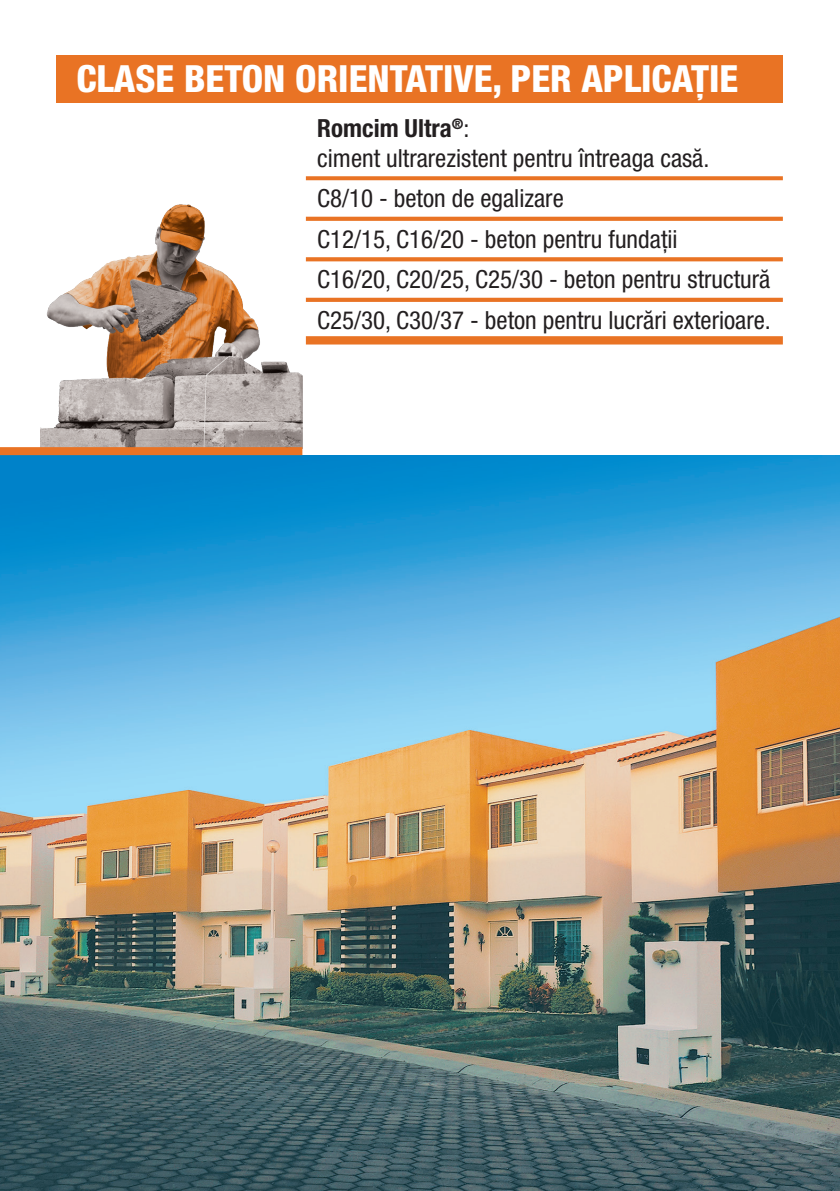
<style>
.page{position:relative;width:840px;height:1191px;background:#fff}
.page>*{position:absolute;margin:0;border:0;box-sizing:border-box;transform-origin:0 0}
.t1{font:800 condensed 37.4px "Helvetica Neue LT Pro";color:#fff}
.t2{font:condensed 25px "Helvetica Neue LT Pro";color:#231f20}
.t3{font:700 condensed 25px "Helvetica Neue LT Pro";color:#231f20}
.s1{font-weight:400}
</style>
<div class="page">
<div style="left:57px;top:55px;width:725px;height:48px;background:#e97324"></div>
<img style="left:0;top:455px;width:839px;height:736px">
<img style="left:41px;top:204px;width:261px;height:243px">
<div style="left:0;top:447px;width:302px;height:8px;background:#e97324"></div>
<svg style="left:306px;top:217px;width:476px;height:4px;background:#e9772b"></svg>
<svg style="left:306px;top:257px;width:476px;height:4px;background:#ea7a30"></svg>
<svg style="left:306px;top:298px;width:476px;height:4px;background:#e97528"></svg>
<div style="left:306px;top:336px;width:476px;height:8px;background:#e97324"></div>
<svg style="left:306px;top:176px;width:476px;height:4px;background:#ea7b31"></svg>
<p class="t1" style="left:76px;top:55px;width:663px">CLASE BETON ORIENTATIVE, PER APLICAȚIE</p>
<p class="t3" style="left:317px;top:113px;width:154px">Romcim Ultra<sup>®</sup><span class="s1">:</span></p>
<p class="t2" style="left:317px;top:144px;width:393px">ciment ultrarezistent pentru întreaga casă.</p>
<p class="t2" style="left:317px;top:184px;width:248px">C8/10 - beton de egalizare</p>
<p class="t2" style="left:317px;top:225px;width:362px">C12/15, C16/20 - beton pentru fundații</p>
<p class="t2" style="left:317px;top:265px;width:454px">C16/20, C20/25, C25/30 - beton pentru structură</p>
<p class="t2" style="left:317px;top:306px;width:455px">C25/30, C30/37 - beton pentru lucrări exterioare.</p>
</div>
